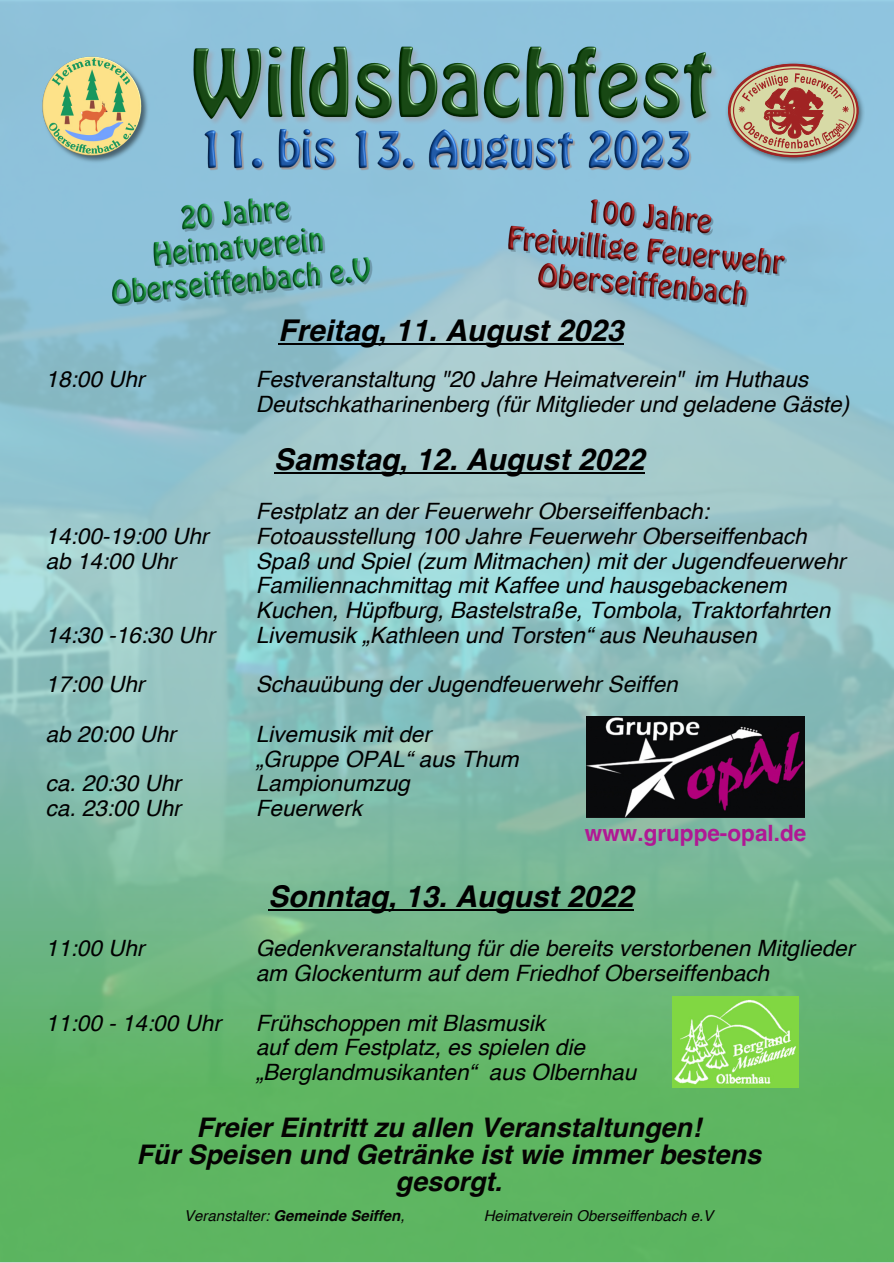
<style>
.page{position:relative;width:894px;height:1263px;background:#fff}
.page>*{position:absolute;margin:0;border:0;box-sizing:border-box;transform-origin:0 0}
.t1{font:italic 700 30px "Helvetica";color:#000}
.t2{font:italic 700 27px/27px "Helvetica";color:#000;text-align:center}
.t3{font:italic 22.5px/24.8px "Helvetica";color:#000}
.t4{font:700 22.5px "Helvetica";color:#b01894}
.t5{font:italic 15px "Helvetica";color:#000}
.t6{font:italic 700 15px "Helvetica";color:#000}
.s1{font-weight:400}
</style>
<div class="page">
<img style="left:0;top:0;width:893px;height:1263px">
<hr style="left:278px;top:343px;width:345px;height:2px;background:#000">
<hr style="left:274px;top:472px;width:370px;height:1px;background:#000">
<hr style="left:268px;top:909px;width:365px;height:2px;background:#000">
<img style="left:672px;top:997px;width:126px;height:91px">
<img style="left:724px;top:60px;width:140px;height:104px">
<svg style="left:728px;top:64px;width:130px;height:93px;background:#b49783"></svg>
<img style="left:586px;top:716px;width:218px;height:102px">
<h1 class="t1" style="left:278px;top:318px;width:347px">Freitag, 11. August 2023</h1>
<p class="t3" style="left:46px;top:368px;width:100px">18:00 Uhr</p>
<p class="t3" style="left:256px;top:368px;width:594px">Festveranstaltung "20 Jahre Heimatverein" im Huthaus<br>Deutschkatharinenberg (für Mitglieder und geladene Gäste)</p>
<h1 class="t1" style="left:274px;top:447px;width:372px">Samstag, 12. August 2022</h1>
<p class="t3" style="left:256px;top:500px;width:454px">Festplatz an der Feuerwehr Oberseiffenbach:</p>
<p class="t3" style="left:46px;top:525px;width:164px">14:00-19:00 Uhr</p>
<p class="t3" style="left:256px;top:525px;width:552px">Fotoausstellung 100 Jahre Feuerwehr Oberseiffenbach</p>
<p class="t3" style="left:46px;top:550px;width:132px">ab 14:00 Uhr</p>
<p class="t3" style="left:256px;top:550px;width:591px">Spaß und Spiel (zum Mitmachen) mit der Jugendfeuerwehr<br>Familiennachmittag mit Kaffee und hausgebackenem<br>Kuchen, Hüpfburg, Bastelstraße, Tombola, Traktorfahrten</p>
<p class="t3" style="left:46px;top:624px;width:170px">14:30 -16:30 Uhr</p>
<p class="t3" style="left:256px;top:624px;width:502px">Livemusik „Kathleen und Torsten“ aus Neuhausen</p>
<p class="t3" style="left:46px;top:673px;width:100px">17:00 Uhr</p>
<p class="t3" style="left:256px;top:673px;width:423px">Schauübung der Jugendfeuerwehr Seiffen</p>
<p class="t3" style="left:46px;top:723px;width:132px">ab 20:00 Uhr</p>
<p class="t3" style="left:256px;top:723px;width:264px">Livemusik mit der „Gruppe OPAL“ aus Thum</p>
<p class="t3" style="left:46px;top:772px;width:137px">ca. 20:30 Uhr</p>
<p class="t3" style="left:256px;top:772px;width:155px">Lampionumzug</p>
<p class="t3" style="left:46px;top:797px;width:137px">ca. 23:00 Uhr</p>
<p class="t3" style="left:256px;top:797px;width:108px">Feuerwerk</p>
<p class="t4" style="left:584px;top:824px;width:223px">www.gruppe-opal.de</p>
<h1 class="t1" style="left:268px;top:884px;width:367px">Sonntag, 13. August 2022</h1>
<p class="t3" style="left:46px;top:937px;width:100px">11:00 Uhr</p>
<p class="t3" style="left:256px;top:937px;width:599px">Gedenkveranstaltung für die bereits verstorbenen Mitglieder am Glockenturm auf dem Friedhof Oberseiffenbach</p>
<p class="t3" style="left:46px;top:1012px;width:177px">11:00 - 14:00 Uhr</p>
<p class="t3" style="left:256px;top:1012px;width:382px">Frühschoppen mit Blasmusik<br>auf dem Festplatz, es spielen die „Berglandmusikanten“ aus Olbernhau</p>
<p class="t2" style="left:136px;top:1115px;width:626px">Freier Eintritt zu allen Veranstaltungen!<br>Für Speisen und Getränke ist wie immer bestens gesorgt.</p>
<p class="t6" style="left:184px;top:1209px;width:222px"><span class="s1">Veranstalter:</span> Gemeinde Seiffen<span class="s1">,</span></p>
<p class="t5" style="left:483px;top:1209px;width:231px">Heimatverein Oberseiffenbach e.V</p>
</div>
